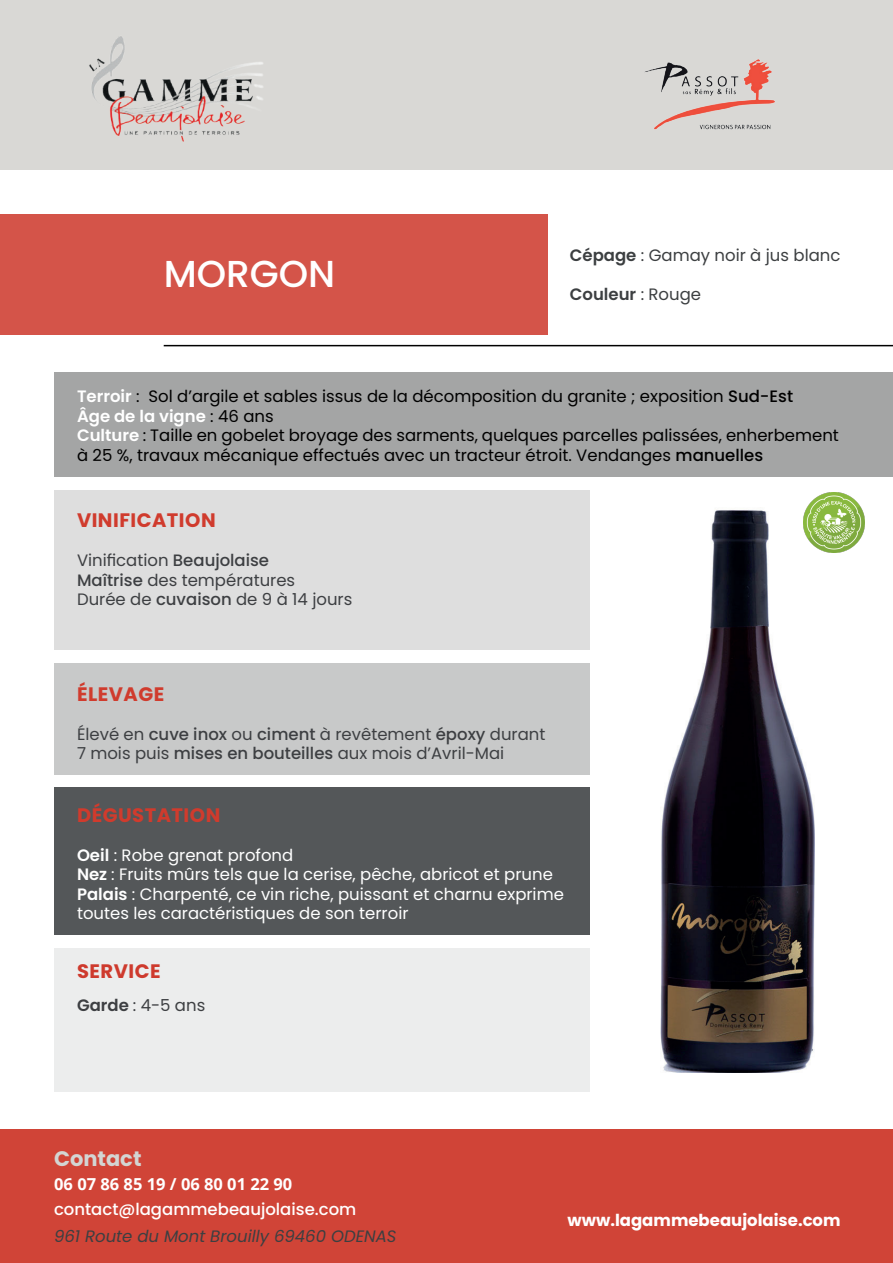
<style>
.page{position:relative;width:893px;height:1263px;background:#fff}
.page>*{position:absolute;margin:0;border:0;box-sizing:border-box;transform-origin:0 0}
.t1{font:500 37.5px "Poppins";color:#fff}
.t2{font:700 21px "Poppins";color:#d3d5d3}
.t3{font:700 19.5px "Poppins";letter-spacing:.025em;color:#d03b2d}
.t4{font:700 19.5px "Poppins";letter-spacing:.025em;color:#ce3a2d}
.t5{font:16.5px/19.6px "Poppins";color:#000}
.t6{font:16.5px/19.5px "Poppins";color:#3d3f42}
.t7{font:16.5px/19.5px "Poppins";color:#fff}
.t8{font:italic 16.5px "Poppins";color:#3c3f41}
.t9{font:500 16.5px "Poppins";color:#fff}
.t10{font:700 16.5px "Poppins";color:#fff}
.t11{font:16.5px "Poppins";color:#3c3f41}
.t12{font:700 16.5px "Open Sans";color:#fff}
.t13{font:600 16.5px "Poppins";color:#3c3f41}
.s1{font-weight:600}
.s2{font-weight:400}
.s3{font-weight:600;color:#fff}
.s4{font-weight:500}
</style>
<div class="page">
<div style="left:54px;top:372px;width:839px;height:104px;background:#a4a5a5"></div>
<div style="left:0;top:1128px;width:893px;height:135px;background:#d04437"></div>
<div style="left:0;top:0;width:893px;height:170px;background:#d9d8d5"></div>
<img style="left:89px;top:36px;width:174px;height:106px">
<div style="left:54px;top:948px;width:535px;height:143px;background:#eceded"></div>
<div style="left:54px;top:663px;width:535px;height:111px;background:#c8c9c9"></div>
<div style="left:54px;top:787px;width:535px;height:147px;background:#545759"></div>
<div style="left:54px;top:490px;width:535px;height:159px;background:#dedede"></div>
<img style="left:645px;top:59px;width:130px;height:71px">
<div style="left:0;top:215px;width:548px;height:120px;background:#d45449"></div>
<img style="left:661px;top:510px;width:154px;height:562px">
<img style="left:804px;top:492px;width:60px;height:61px">
<hr style="left:164px;top:345px;width:729px;height:1px;background:#000">
<h1 class="t1" style="left:164px;top:252px;width:173px">MORGON</h1>
<p class="t11" style="left:570px;top:245px;width:272px"><span class="s1">Cépage</span> : Gamay noir à jus blanc</p>
<p class="t13" style="left:570px;top:285px;width:133px">Couleur <span class="s2">: Rouge</span></p>
<p class="t5" style="left:77px;top:386px;width:763px"><span class="s3">Terroir</span> : Sol d’argile et sables issus de la décomposition du granite ; exposition <span class="s4">Sud-Est<br></span><span class="s3">Âge de la vigne</span> : 46 ans<br><span class="s3">Culture</span> : Taille en gobelet broyage des sarments, quelques parcelles palissées, enherbement à 25 %, travaux mécanique effectués avec un tracteur étroit. Vendanges <span class="s4">manuelles</span></p>
<p class="t3" style="left:77px;top:509px;width:140px">VINIFICATION</p>
<p class="t6" style="left:77px;top:551px;width:277px">Vinification <span class="s4">Beaujolaise<br>Maîtrise</span> des températures<br>Durée de <span class="s4">cuvaison</span> de 9 à 14 jours</p>
<p class="t3" style="left:77px;top:683px;width:89px">ÉLEVAGE</p>
<p class="t6" style="left:77px;top:724px;width:470px">Élevé en <span class="s4">cuve inox</span> ou <span class="s4">ciment</span> à revêtement <span class="s4">époxy</span> durant<br>7 mois puis <span class="s4">mises en bouteilles</span> aux mois d’Avril-Mai</p>
<p class="t3" style="left:77px;top:804px;width:145px">DÉGUSTATION</p>
<p class="t7" style="left:77px;top:845px;width:488px"><span class="s1">Oeil</span> : Robe grenat profond<br><span class="s1">Nez</span> : Fruits mûrs tels que la cerise, pêche, abricot et prune <span class="s1">Palais</span> : Charpenté, ce vin riche, puissant et charnu exprime toutes les caractéristiques de son terroir</p>
<p class="t4" style="left:77px;top:960px;width:85px">SERVICE</p>
<p class="t6" style="left:77px;top:995px;width:130px"><span class="s1">Garde</span> : 4-5 ans</p>
<p class="t2" style="left:54px;top:1147px;width:89px">Contact</p>
<p class="t12" style="left:54px;top:1172px;width:240px">06 07 86 85 19 / 06 80 01 22 90</p>
<p class="t9" style="left:54px;top:1199px;width:304px">contact@lagammebeaujolaise.com</p>
<p class="t8" style="left:54px;top:1226px;width:344px">961 Route du Mont Brouilly 69460 ODENAS</p>
<p class="t10" style="left:567px;top:1211px;width:275px">www.lagammebeaujolaise.com</p>
</div>
